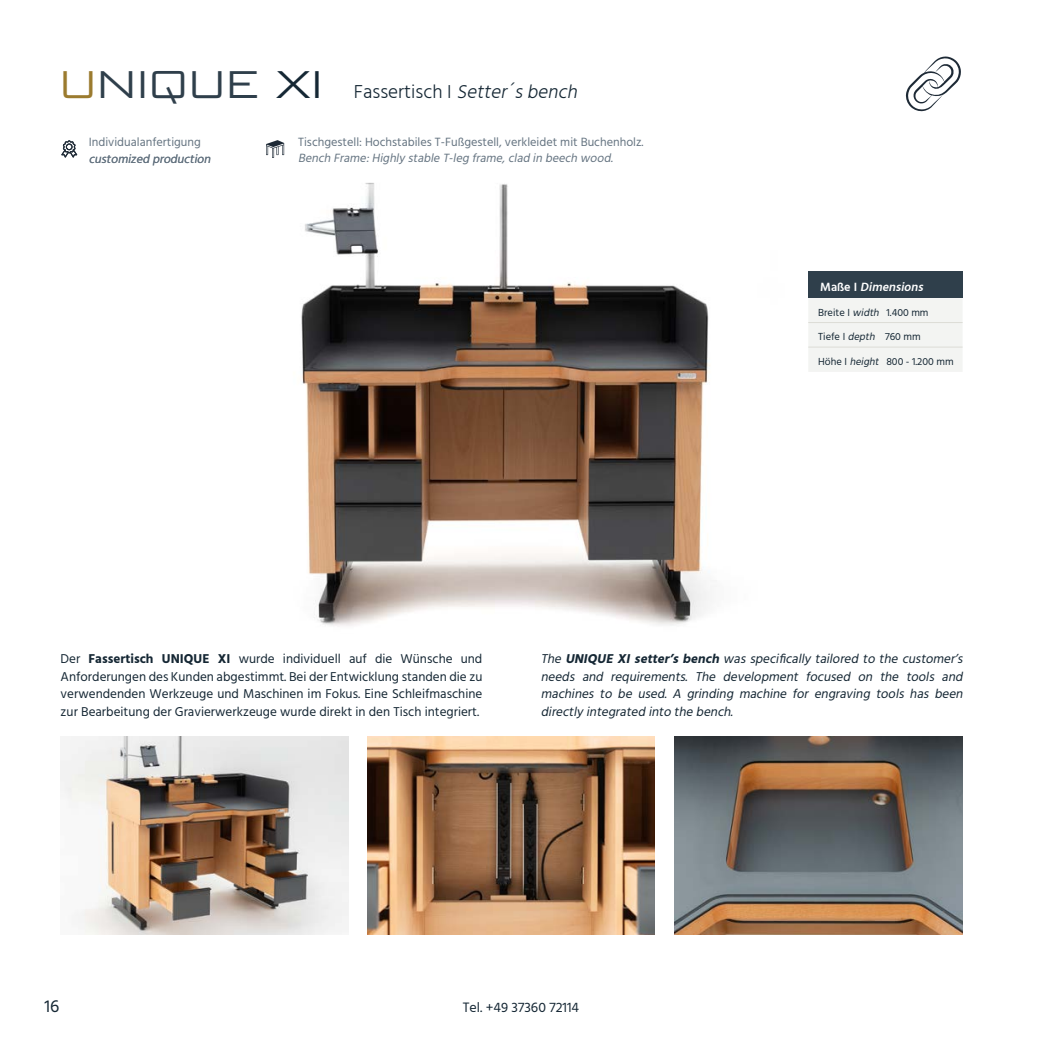
<style>
.page{position:relative;width:1042px;height:1042px;background:#fff}
.page>*{position:absolute;margin:0;border:0;box-sizing:border-box;transform-origin:0 0}
.t1{font:38.5px "Bunken Tech Sans Std Wide";letter-spacing:.02em;color:#2f3f4b}
.t2{font:italic 300 19.25px "Hind";color:#152734}
.t3{font:17.5px "Hind";color:#152734}
.t4{font:14px "Hind";color:#152734}
.t5{font:13.12px/17.5px "Hind";color:#152734;text-align:justify}
.t6{font:italic 13.12px/17.5px "Hind";color:#152734;text-align:justify}
.t7{font:12.25px "Hind";color:#657481}
.t8{font:italic 12.25px "Hind";color:#657481}
.t9{font:italic 600 12.25px "Hind";color:#fff}
.t10{font:10.5px "Hind";color:#152734}
.s1{color:#9b7b2f}
.s2{color:#152734}
.s3{font-style:normal}
.s4{font-style:italic}
.s5{font-weight:700}
</style>
<div class="page">
<img style="left:284px;top:143px;width:426px;height:483px">
<svg style="left:905px;top:56px;width:56px;height:56px"></svg>
<svg style="left:61px;top:140px;width:16px;height:18px"></svg>
<img style="left:61px;top:736px;width:287px;height:199px">
<img style="left:675px;top:736px;width:287px;height:199px">
<img style="left:367px;top:736px;width:288px;height:199px">
<svg style="left:266px;top:140px;width:18px;height:18px"></svg>
<div style="left:808px;top:271px;width:154px;height:27px;background:#2f3f4b"></div>
<div style="left:808px;top:298px;width:154px;height:74px;background:#f3f4f2"></div>
<hr style="left:808px;top:322px;width:154px;height:1px;background:#dcdcd6">
<hr style="left:808px;top:347px;width:154px;height:1px;background:#dcdcd6">
<h1 class="t1" style="left:60px;top:61px;width:264px"><span class="s1">U</span>NIQUE <span class="s2">XI</span></h1>
<p class="t7" style="left:89px;top:133px;width:114px">Individualanfertigung</p>
<p class="t8" style="left:89px;top:150px;width:126px">customized production</p>
<h2 class="t2" style="left:354px;top:79px;width:229px"><span class="s3">F a s s e rt i s c h I</span> Setter´sbench</h2>
<p class="t7" style="left:298px;top:133px;width:347px">Tischgestell: Hochstabiles T-Fußgestell, verkleidet mit Buchenholz.</p>
<p class="t8" style="left:298px;top:150px;width:319px">Bench Frame:Highly stable T-leg frame,clad in beech wood.</p>
<p class="t9" style="left:820px;top:278px;width:108px"><span class="s3">M a ß e I</span> Dimensions</p>
<p class="t10" style="left:818px;top:305px;width:112px">Breite I <span class="s4">width</span> 1.400 mm</p>
<p class="t10" style="left:818px;top:330px;width:104px">Tiefe I <span class="s4">depth</span> 760 mm</p>
<p class="t10" style="left:818px;top:355px;width:137px">Höhe I <span class="s4">height</span> 800 - 1.200 mm</p>
<p class="t5" style="left:61px;top:651px;width:423px">Der <span class="s5">Fassertisch UNIQUE XI</span> wurde individuell auf die Wünsche und Anforderungen des Kunden abgestimmt. Bei der Entwicklung standen die zu verwendenden Werkzeuge und Maschinen im Fokus. Eine Schleifmaschine zur Bearbeitung der Gravierwerkzeuge wurde direkt in den Tisch integriert.</p>
<p class="t6" style="left:541px;top:651px;width:427px">The <span class="s5">UNIQUE XIsetter’sbench</span> was specifically tailored to the customer’s needs and requirements. The development focused on the tools and machines to be used. A grinding machine for engraving tools has been directly integrated into the bench.</p>
<h3 class="t3" style="left:44px;top:994px;width:16px">16</h3>
<p class="t4" style="left:463px;top:998px;width:118px">Tel. +49 37360 72114</p>
</div>
